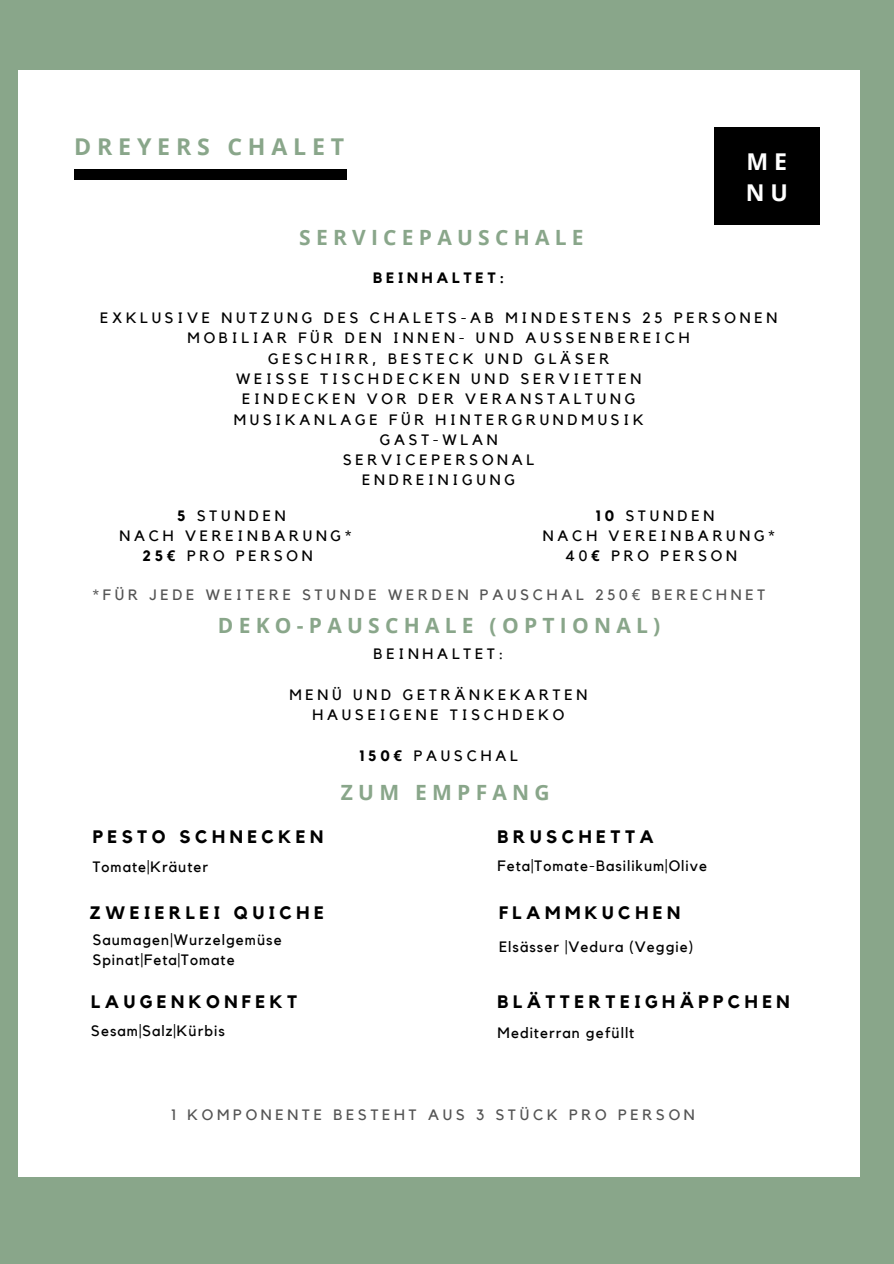
<style>
.page{position:relative;width:894px;height:1264px;background:#fff}
.page>*{position:absolute;margin:0;border:0;box-sizing:border-box;transform-origin:0 0}
.t1{font:700 23.1px "Open Sans";letter-spacing:.25em;color:#89a68a}
.t2{font:700 23.1px/31.8px "Open Sans";color:#fff}
.t3{font:700 21px "Open Sans";letter-spacing:.25em;color:#89a68a}
.t4{font:700 18px "Kollektif";letter-spacing:.25em;color:#000}
.t5{font:15px/20.2px "Kollektif";letter-spacing:.25em;color:#000;text-align:center}
.t6{font:15px "Kollektif";letter-spacing:.07em;color:#000}
.t7{font:15px "Kollektif";letter-spacing:.25em;color:#545454}
.t8{font:700 15px "Kollektif";letter-spacing:.25em;color:#000}
.s1{font-weight:700}
.s2{font-family:"Noto Sans";font-weight:700}
.s3{font-family:"Noto Sans"}
</style>
<div class="page">
<div style="left:0;top:0;width:893px;height:1263px;background:#89a68a"></div>
<div style="left:19px;top:70px;width:840px;height:1106px;background:#fff"></div>
<div style="left:713px;top:127px;width:106px;height:98px;background:#000"></div>
<div style="left:74px;top:170px;width:272px;height:10px;background:#000"></div>
<p class="t1" style="left:74px;top:130px;width:271px">DREYERS CHALET</p>
<h1 class="t3" style="left:299px;top:222px;width:286px">SERVICEPAUSCHALE</h1>
<h1 class="t2" style="left:745px;top:145px;width:44px">M E<br>N U</h1>
<p class="t8" style="left:373px;top:270px;width:132px">BEINHALTET:</p>
<p class="t5" style="left:100px;top:308px;width:678px">EXKLUSIVE NUTZUNG DES CHALETS-AB MINDESTENS 25 PERSONEN<br>MOBILIAR FÜR DEN INNEN- UND AUSSENBEREICH<br>GESCHIRR, BESTECK UND GLÄSER<br>WEISSE TISCHDECKEN UND SERVIETTEN<br>EINDECKEN VOR DER VERANSTALTUNG<br>MUSIKANLAGE FÜR HINTERGRUNDMUSIK<br>GAST-WLAN<br>SERVICEPERSONAL<br>ENDREINIGUNG</p>
<p class="t5" style="left:177px;top:506px;width:110px"><span class="s1">5</span> STUNDEN</p>
<p class="t5" style="left:119px;top:526px;width:233px">NACH VEREINBARUNG*</p>
<p class="t5" style="left:142px;top:546px;width:172px"><span class="s1">25</span><span class="s2">€</span> PRO PERSON</p>
<p class="t5" style="left:595px;top:506px;width:120px"><span class="s1">10</span> STUNDEN</p>
<p class="t5" style="left:542px;top:526px;width:233px">NACH VEREINBARUNG*</p>
<p class="t5" style="left:565px;top:546px;width:173px">40<span class="s2">€</span> PRO PERSON</p>
<p class="t7" style="left:93px;top:587px;width:673px">*FÜR JEDE WEITERE STUNDE WERDEN PAUSCHAL 250<span class="s3">€</span> BERECHNET</p>
<p class="t3" style="left:218px;top:610px;width:444px">DEKO-PAUSCHALE (OPTIONAL)</p>
<h2 class="t5" style="left:373px;top:644px;width:131px">BEINHALTET:</h2>
<p class="t5" style="left:289px;top:685px;width:299px">MENÜ UND GETRÄNKEKARTEN<br>HAUSEIGENE TISCHDEKO</p>
<h2 class="t5" style="left:359px;top:746px;width:160px"><span class="s1">150</span><span class="s2">€</span> PAUSCHAL</h2>
<h2 class="t4" style="left:93px;top:828px;width:232px">PESTO SCHNECKEN</h2>
<h2 class="t6" style="left:93px;top:859px;width:117px">Tomate|Kräuter</h2>
<h4 class="t4" style="left:90px;top:904px;width:235px">ZWEIERLEI QUICHE</h4>
<h4 class="t6" style="left:93px;top:932px;width:190px">Saumagen|Wurzelgemüse</h4>
<h1 class="t6" style="left:93px;top:953px;width:143px">Spinat|Feta|Tomate</h1>
<h4 class="t4" style="left:91px;top:993px;width:207px">LAUGENKONFEKT</h4>
<h4 class="t6" style="left:91px;top:1024px;width:135px">Sesam|Salz|Kürbis</h4>
<h1 class="t3" style="left:341px;top:777px;width:210px">ZUM EMPFANG</h1>
<p class="t4" style="left:497px;top:828px;width:158px">BRUSCHETTA</p>
<h2 class="t6" style="left:497px;top:858px;width:211px">Feta|Tomate-Basilikum|Olive</h2>
<p class="t4" style="left:499px;top:904px;width:183px">FLAMMKUCHEN</p>
<h2 class="t6" style="left:499px;top:939px;width:196px">Elsässer |Vedura (Veggie)</h2>
<h4 class="t4" style="left:497px;top:993px;width:293px">BLÄTTERTEIGHÄPPCHEN</h4>
<h1 class="t6" style="left:497px;top:1025px;width:138px">Mediterran gefüllt</h1>
<p class="t7" style="left:172px;top:1108px;width:524px">1 KOMPONENTE BESTEHT AUS 3 STÜCK PRO PERSON</p>
</div>
